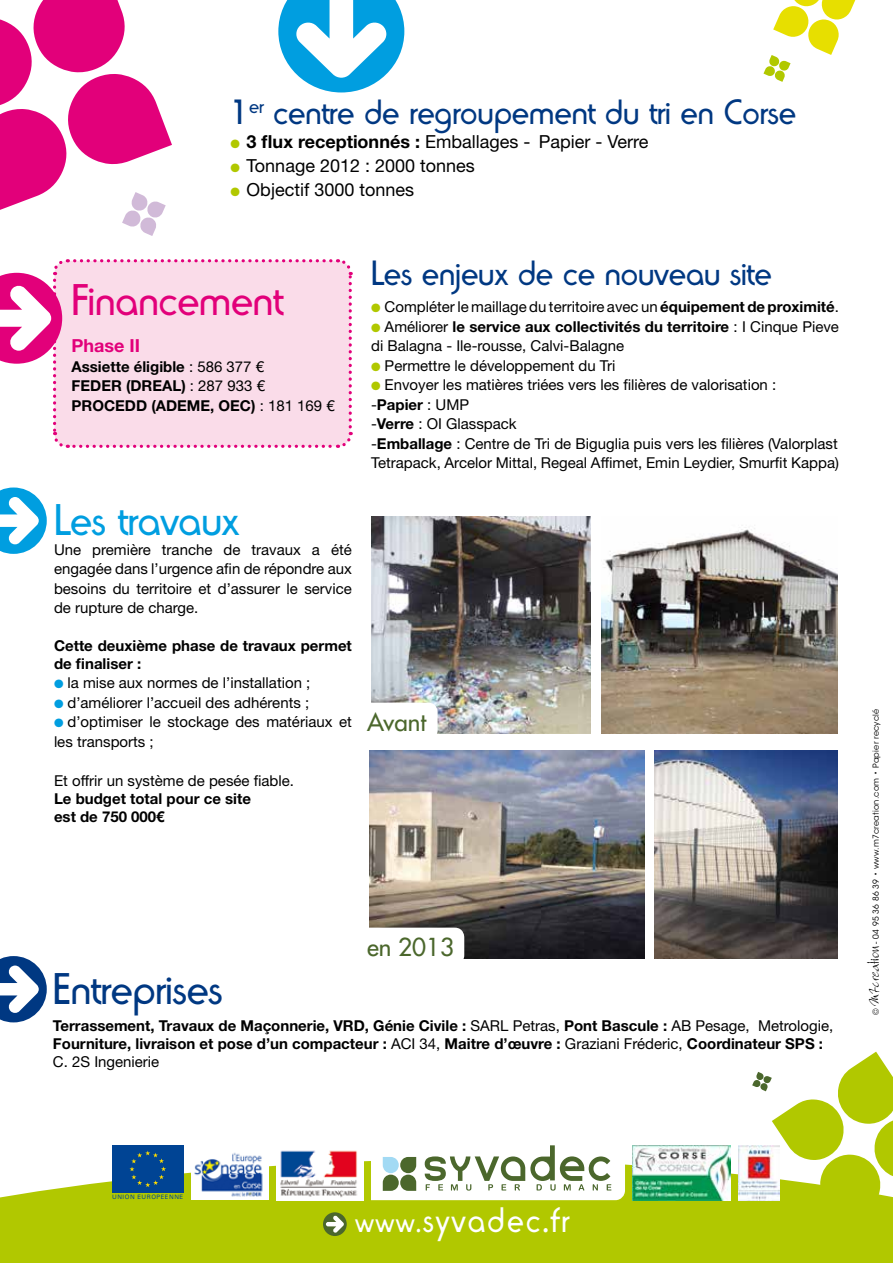
<style>
.page{position:relative;width:893px;height:1263px;background:#fff}
.page>*{position:absolute;margin:0;border:0;box-sizing:border-box;transform-origin:0 0}
.t1{font:42.9px "Poppea";color:#003882}
.t2{font:42.9px "Poppea";color:#e2007a}
.t3{font:42.9px "Poppea";color:#009ee0}
.t4{font:34.35px "Poppea";letter-spacing:.075em;color:#fff;scale:.95 1}
.t5{font:33.9px "Poppea";color:#003882}
.t6{font:500 24.15px "Futura Std";color:#4b672c}
.t7{font:18px "Helvetica Neue LT Std";color:#000}
.t8{font:700 18px "Helvetica Neue LT Std";color:#e2007a}
.t9{font:15px/19.5px "Helvetica Neue LT Std";color:#000}
.t10{font:700 15px/18px "Helvetica Neue LT Std";color:#000}
.t11{font:8.25px "ITC Avant Garde Std";letter-spacing:.025em;color:#000}
.t12{font:6px "Univers";letter-spacing:.08em;color:#004494}
.s1{color:#b1c800}
.s2{font-weight:700}
.s3{font-weight:400}
.s4{color:#009ee0}
.s5{font-family:"Bambino";font-size:15px}
.s6{font-size:28.35px}
</style>
<div class="page">
<svg style="left:0;top:259px;width:353px;height:189px;background:#f9d4e5"></svg>
<svg style="left:0;top:1159px;width:893px;height:104px;background:#b5cb11"></svg>
<svg style="left:323px;top:1212px;width:24px;height:24px"></svg>
<svg style="left:326px;top:1215px;width:18px;height:17px"></svg>
<svg style="left:0;top:956px;width:47px;height:66px"></svg>
<svg style="left:0;top:487px;width:47px;height:67px"></svg>
<svg style="left:278px;top:0;width:126px;height:92px"></svg>
<svg style="left:0;top:0;width:172px;height:236px"></svg>
<svg style="left:763px;top:0;width:93px;height:82px"></svg>
<svg style="left:752px;top:1052px;width:141px;height:175px"></svg>
<img style="left:370px;top:750px;width:274px;height:208px">
<img style="left:655px;top:750px;width:183px;height:208px">
<img style="left:372px;top:516px;width:218px;height:217px">
<img style="left:601px;top:527px;width:237px;height:206px">
<div style="left:359px;top:703px;width:79px;height:36px;background:#fff;border-radius:10px"></div>
<div style="left:359px;top:928px;width:105px;height:36px;background:#fff;border-radius:10px"></div>
<img style="left:739px;top:1145px;width:41px;height:55px">
<img style="left:633px;top:1145px;width:97px;height:55px">
<svg style="left:371px;top:1145px;width:254px;height:55px"></svg>
<img style="left:276px;top:1150px;width:87px;height:50px">
<img style="left:191px;top:1152px;width:78px;height:48px">
<div style="left:112px;top:1145px;width:71px;height:48px;background:#004494"></div>
<svg style="left:130px;top:1151px;width:36px;height:36px"></svg>
<h3 class="t5" style="left:230px;top:92px;width:567px">1<sup>er</sup> centre de regroupement du tri en Corse</h3>
<p class="t7" style="left:230px;top:131px;width:419px"><span class="s1">●</span> <span class="s2">3 flux receptionnés :</span> Emballages - Papier - Verre</p>
<p class="t7" style="left:230px;top:155px;width:246px"><span class="s1">●</span> Tonnage 2012 : 2000 tonnes</p>
<p class="t7" style="left:230px;top:179px;width:185px"><span class="s1">●</span> Objectif 3000 tonnes</p>
<h1 class="t2" style="left:72px;top:274px;width:213px">Financement</h1>
<p class="t8" style="left:72px;top:335px;width:70px">Phase II</p>
<p class="t10" style="left:72px;top:356px;width:265px;line-height:19.5px">Assiette éligible <span class="s3">: 586 377 €<br></span>FEDER (DREAL) <span class="s3">: 287 933 €<br></span>PROCEDD (ADEME, OEC) <span class="s3">: 181 169 €</span></p>
<h1 class="t3" style="left:54px;top:495px;width:187px">Les travaux</h1>
<p class="t9" style="left:54px;top:540px;width:299px;text-align:justify">Une première tranche de travaux a été engagée dans l’urgence afin de répondre aux besoins du territoire et d’assurer le service de rupture de charge.</p>
<p class="t10" style="left:54px;top:636px;width:299px">Cette deuxième phase de travaux permet de finaliser :</p>
<p class="t9" style="left:54px;top:673px;width:258px"><span class="s4">●</span> la mise aux normes de l’installation ;</p>
<p class="t9" style="left:54px;top:693px;width:257px"><span class="s4">●</span> d’améliorer l’accueil des adhérents ;</p>
<p class="t9" style="left:54px;top:712px;width:299px"><span class="s4">●</span> d’optimiser le stockage des matériaux et les transports ;</p>
<p class="t9" style="left:54px;top:771px;width:242px">Et offrir un système de pesée fiable.</p>
<p class="t10" style="left:54px;top:789px;width:198px">Le budget total pour ce site est de 750 000€</p>
<h3 class="t5" style="left:371px;top:253px;width:402px">Les enjeux de ce nouveau site</h3>
<p class="t9" style="left:371px;top:297px;width:469px"><span class="s1">●</span> Compléter le maillage du territoire avec un <span class="s2">équipement de proximité</span>.</p>
<p class="t9" style="left:371px;top:317px;width:469px"><span class="s1">●</span> Améliorer <span class="s2">le service aux collectivités du territoire</span> : I Cinque Pieve di Balagna - Ile-rousse, Calvi-Balagne</p>
<p class="t9" style="left:371px;top:356px;width:246px"><span class="s1">●</span> Permettre le développement du Tri</p>
<p class="t9" style="left:371px;top:375px;width:469px"><span class="s1">●</span> Envoyer les matières triées vers les filières de valorisation :<br>-<span class="s2">Papier</span> : UMP<br>-<span class="s2">Verre</span> : OI Glasspack<br>-<span class="s2">Emballage</span> : Centre de Tri de Biguglia puis vers les filières (Valorplast Tetrapack, Arcelor Mittal, Regeal Affimet, Emin Leydier, Smurfit Kappa)</p>
<h3 class="t6" style="left:367px;top:707px;width:61px">Avant</h3>
<h3 class="t6" style="left:367px;top:932px;width:89px">en 2013</h3>
<h1 class="t1" style="left:53px;top:963px;width:171px">Entreprises</h1>
<p class="t10" style="left:53px;top:1017px;width:782px">Terrassement, Travaux de Maçonnerie, VRD, Génie Civile : <span class="s3">SARL Petras,</span> Pont Bascule : <span class="s3">AB Pesage, Metrologie,<br></span>Fourniture, livraison et pose d’un compacteur : <span class="s3">ACI 34,</span> Maitre d’œuvre : <span class="s3">Graziani Fréderic,</span> Coordinateur SPS :<br><span class="s3">C. 2S Ingenierie</span></p>
<p class="t11" style="left:871px;top:1015px;width:308px;rotate:-90deg">© <span class="s5">M7creation</span> - 04 95 36 86 39 • www.m7creation.com • Papier recyclé</p>
<p class="t12" style="left:112px;top:1193px;width:73px">UNION EUROPEENNE</p>
<h2 class="t4" style="left:355px;top:1199px;width:227px"><span class="s6">www.</span>syvadec.fr</h2>
</div>
